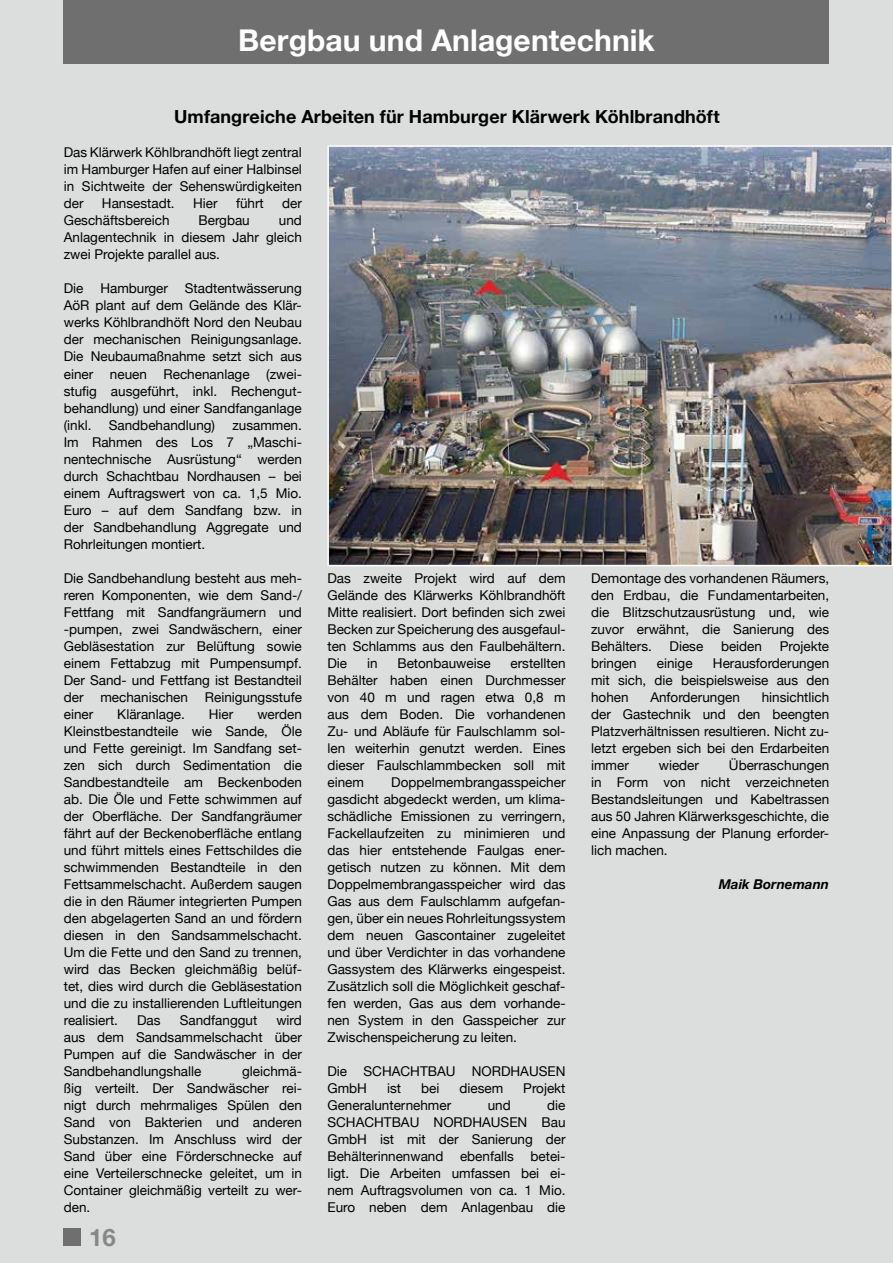
<style>
.page{position:relative;width:893px;height:1263px;background:#dbdedc}
.page>*{position:absolute;margin:0;border:0;box-sizing:border-box;transform-origin:0 0}
.t1{font:700 30px "Helvetica Neue";letter-spacing:.005em;color:#fff}
.t2{font:700 24px "Helvetica Neue";color:#878787}
.t3{font:700 18px "Helvetica Neue";letter-spacing:.005em;color:#000}
.t4{font:13.5px/17px "Helvetica Neue";color:#000;text-align:justify}
.t5{font:italic 700 13.5px "Helvetica Neue";color:#000}
</style>
<div class="page">
<div style="left:64px;top:1229px;width:17px;height:17px;background:#706f6f"></div>
<div style="left:64px;top:0;width:765px;height:64px;background:#706f6f"></div>
<img style="left:330px;top:148px;width:560px;height:415px">
<div style="left:327px;top:145px;width:566px;height:421px;border:2px solid #fff"></div>
<h1 class="t1" style="left:238px;top:16px;width:418px">Bergbau und Anlagentechnik</h1>
<h3 class="t3" style="left:174px;top:103px;width:547px">Umfangreiche Arbeiten für Hamburger Klärwerk Köhlbrandhöft</h3>
<p class="t4" style="left:64px;top:145px;width:240px">Das Klärwerk Köhlbrandhöft liegt zentral im Hamburger Hafen auf einer Halbinsel in Sichtweite der Sehenswürdigkeiten der</p>
<p class="t4" style="left:102px;top:196px;width:74px">Hansestadt.</p>
<p class="t4" style="left:193px;top:196px;width:26px">Hier</p>
<p class="t4" style="left:236px;top:196px;width:29px">führt</p>
<p class="t4" style="left:282px;top:196px;width:21px">der</p>
<p class="t4" style="left:64px;top:213px;width:107px">Geschäftsbereich</p>
<p class="t4" style="left:199px;top:213px;width:53px">Bergbau</p>
<p class="t4" style="left:64px;top:213px;width:240px;text-indent:215px">und Anlagentechnik in diesem Jahr gleich zwei Projekte parallel aus.</p>
<p class="t4" style="left:64px;top:281px;width:240px">Die Hamburger Stadtentwässerung AöR plant auf dem Gelände des Klär&shy;werks Köhlbrandhöft Nord den Neubau der mechanischen Reinigungsanlage.<br>Die Neubaumaßnahme setzt sich aus einer neuen Rechenanlage (zwei&shy;stufig ausgeführt, inkl. Rechengut&shy;behandlung) und einer Sandfanganlage (inkl.</p>
<p class="t4" style="left:109px;top:417px;width:108px">Sandbehandlung)</p>
<p class="t4" style="left:64px;top:417px;width:240px;text-indent:169px">zusammen.<br>Im Rahmen des Los 7 „Maschi&shy;nentechnische Ausrüstung“ werden durch Schachtbau Nordhausen – bei einem Auftragswert von ca. 1,5 Mio.<br>Euro – auf dem Sandfang bzw. in der Sandbehandlung Aggregate und Rohrleitungen montiert.</p>
<p class="t4" style="left:64px;top:570px;width:240px">Die Sandbehandlung besteht aus meh&shy;reren Komponenten, wie dem Sand-/ Fettfang mit Sandfangräumern und -pumpen, zwei Sandwäschern, einer Gebläsestation zur Belüftung sowie einem Fettabzug mit Pumpensumpf.<br>Der Sand- und Fettfang ist Bestandteil der</p>
<p class="t4" style="left:100px;top:689px;width:89px">mechanischen</p>
<p class="t4" style="left:205px;top:689px;width:99px">Reinigungsstufe</p>
<p class="t4" style="left:64px;top:706px;width:240px;text-indent:194px">werden Kleinstbestandteile wie Sande, Öle und Fette gereinigt. Im Sandfang set&shy;zen sich durch Sedimentation die Sandbestandteile am Beckenboden ab. Die Öle und Fette schwimmen auf der Oberfläche. Der Sandfangräumer fährt auf der Beckenoberfläche entlang und führt mittels eines Fettschildes die schwimmenden Bestandteile in den Fettsammelschacht. Außerdem saugen die in den Räumer integrierten Pumpen den abgelagerten Sand an und fördern diesen in den Sandsammelschacht.<br>Um die Fette und den Sand zu trennen, wird das Becken gleichmäßig belüf&shy;tet, dies wird durch die Gebläsestation und die zu installierenden Luftleitungen realisiert.</p>
<p class="t4" style="left:64px;top:706px;width:31px">einer</p>
<p class="t4" style="left:117px;top:706px;width:69px">Kläranlage.</p>
<p class="t4" style="left:209px;top:706px;width:26px">Hier</p>
<p class="t4" style="left:137px;top:1012px;width:25px">Das</p>
<p class="t4" style="left:180px;top:1012px;width:79px">Sandfanggut</p>
<p class="t4" style="left:64px;top:1012px;width:240px;text-indent:213px">wird aus dem Sandsammelschacht über Pumpen auf die Sandwäscher in der Sandbehandlungshalle</p>
<p class="t4" style="left:64px;top:1063px;width:240px;text-indent:178px">gleichmä&shy;ßig verteilt. Der Sandwäscher rei&shy;nigt durch mehrmaliges Spülen den Sand von Bakterien und anderen Substanzen. Im Anschluss wird der Sand über eine Förderschnecke auf eine Verteilerschnecke geleitet, um in Container gleichmäßig verteilt zu wer&shy;den.</p>
<h2 class="t2" style="left:89px;top:1218px;width:28px">16</h2>
<p class="t4" style="left:327px;top:570px;width:240px">Das zweite Projekt wird auf dem Gelände des Klärwerks Köhlbrandhöft Mitte realisiert. Dort befinden sich zwei Becken zur Speicherung des ausgefaul&shy;ten Schlamms aus den Faulbehältern.<br>Die</p>
<p class="t4" style="left:327px;top:655px;width:240px;text-indent:183px">erstellten Behälter haben einen Durchmesser von 40 m und ragen etwa 0,8 m aus dem Boden. Die vorhandenen Zu- und Abläufe für Faulschlamm sol&shy;len weiterhin genutzt werden. Eines dieser Faulschlammbecken soll mit einem</p>
<p class="t4" style="left:367px;top:655px;width:12px">in</p>
<p class="t4" style="left:397px;top:655px;width:95px">Betonbauweise</p>
<p class="t4" style="left:327px;top:774px;width:240px;text-indent:64px">Doppelmembrangasspeicher gasdicht abgedeckt werden, um klima&shy;schädliche Emissionen zu verringern, Fackellaufzeiten zu minimieren und das hier entstehende Faulgas ener&shy;getisch nutzen zu können. Mit dem Doppelmembrangasspeicher wird das Gas aus dem Faulschlamm aufgefan&shy;gen, über ein neues Rohrleitungssystem dem neuen Gascontainer zugeleitet und über Verdichter in das vorhandene Gassystem des Klärwerks eingespeist.<br>Zusätzlich soll die Möglichkeit geschaf&shy;fen werden, Gas aus dem vorhande&shy;nen System in den Gasspeicher zur Zwischenspeicherung zu leiten.</p>
<p class="t4" style="left:327px;top:1063px;width:240px">Die SCHACHTBAU NORDHAUSEN<br>GmbH</p>
<p class="t4" style="left:387px;top:1080px;width:15px">ist</p>
<p class="t4" style="left:421px;top:1080px;width:20px">bei</p>
<p class="t4" style="left:459px;top:1080px;width:45px">diesem</p>
<p class="t4" style="left:523px;top:1080px;width:44px">Projekt</p>
<p class="t4" style="left:327px;top:1097px;width:125px">Generalunternehmer</p>
<p class="t4" style="left:488px;top:1097px;width:25px">und</p>
<p class="t4" style="left:327px;top:1097px;width:240px;text-indent:220px">die SCHACHTBAU NORDHAUSEN Bau GmbH ist mit der Sanierung der Behälterinnenwand ebenfalls betei&shy;ligt. Die Arbeiten umfassen bei ei&shy;nem Auftragsvolumen von ca. 1 Mio.<br>Euro neben dem Anlagenbau die</p>
<p class="t4" style="left:591px;top:570px;width:240px">Demontage des vorhandenen Räumers, den Erdbau, die Fundamentarbeiten, die Blitzschutzausrüstung und, wie zuvor erwähnt, die Sanierung des Behälters.</p>
<p class="t4" style="left:669px;top:638px;width:35px">Diese</p>
<p class="t4" style="left:721px;top:638px;width:43px">beiden</p>
<p class="t4" style="left:780px;top:638px;width:51px">Projekte</p>
<p class="t4" style="left:591px;top:655px;width:240px;text-indent:122px">Herausforderungen mit sich, die beispielsweise aus den hohen</p>
<p class="t4" style="left:591px;top:655px;width:47px">bringen</p>
<p class="t4" style="left:657px;top:655px;width:37px">einige</p>
<p class="t4" style="left:650px;top:689px;width:91px">Anforderungen</p>
<p class="t4" style="left:591px;top:689px;width:240px;text-indent:171px">hinsichtlich der Gastechnik und den beengten Platzverhältnissen resultieren. Nicht zu&shy;letzt ergeben sich bei den Erdarbeiten immer</p>
<p class="t4" style="left:591px;top:757px;width:240px;text-indent:138px">Überraschungen in Form von nicht verzeichneten Bestandsleitungen und Kabeltrassen aus 50 Jahren Klärwerksgeschichte, die eine Anpassung der Planung erforder&shy;lich machen.</p>
<p class="t5" style="left:719px;top:874px;width:112px">Maik Bornemann</p>
<p class="t4" style="left:659px;top:757px;width:42px">wieder</p>
</div>
